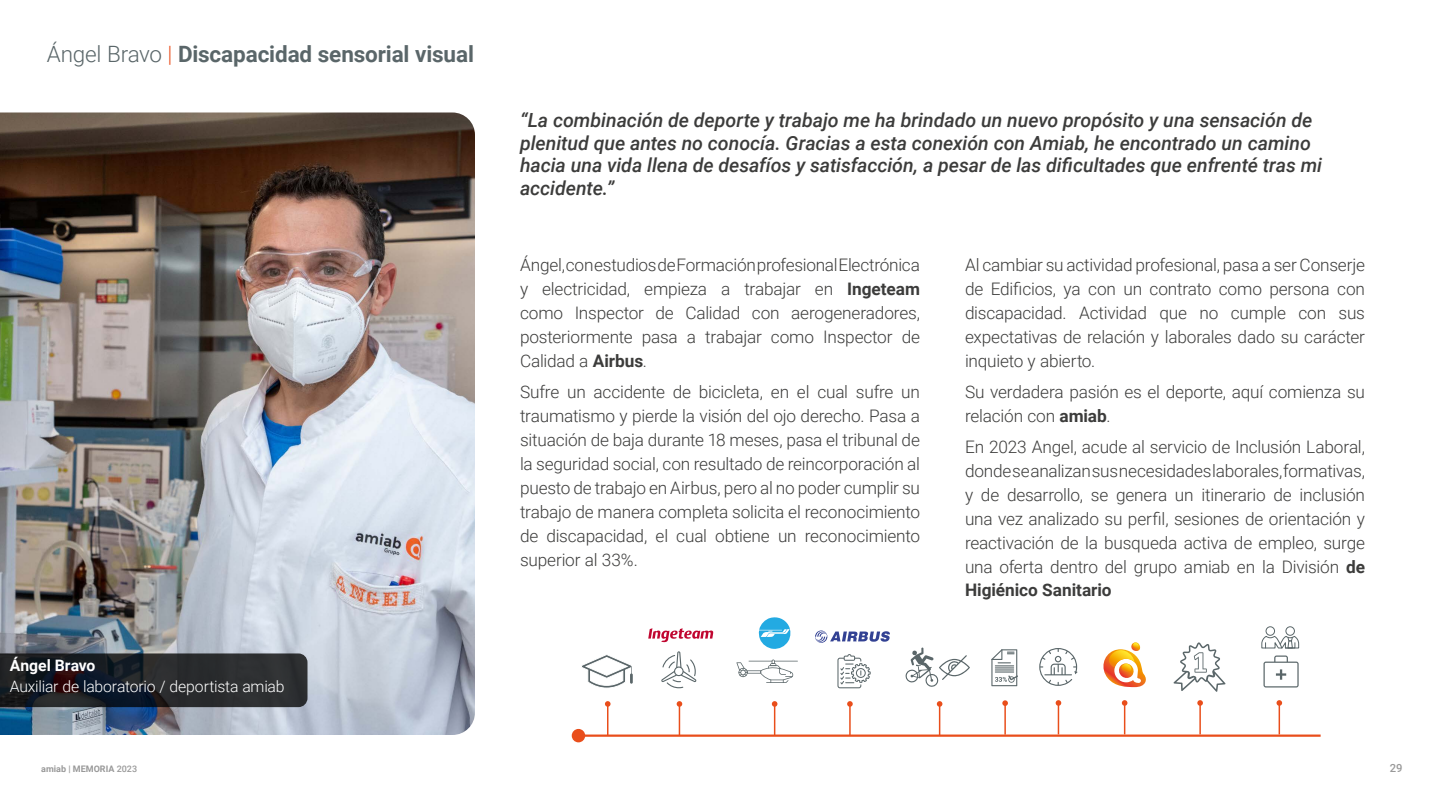
<style>
.page{position:relative;width:1440px;height:810px;background:#fff}
.page>*{position:absolute;margin:0;border:0;box-sizing:border-box;transform-origin:0 0}
.t1{font:700 22.5px "Roboto";letter-spacing:-.005em;color:#5a6669}
.t2{font:italic 500 19.5px/22.5px "Roboto";letter-spacing:-.005em;color:#3c3c3b}
.t3{font:300 17.25px/24px "Roboto";letter-spacing:-.01em;color:#3c3c3b;text-align:justify}
.t4{font:300 15.75px "Roboto";letter-spacing:-.015em;color:#fff}
.t5{font:700 15.75px "Roboto";color:#fff}
.t6{font:500 11.25px "Roboto";color:#999}
.t7{font:700 9px "Roboto";color:#999}
.s1{font-weight:300}
.s2{font-weight:300;color:#ea5627}
.s3{font-weight:700}
.s4{font-weight:500}
</style>
<div class="page">
<img style="left:0;top:112px;width:475px;height:623px">
<svg style="left:0;top:653px;width:308px;height:54px;background:#22252a"></svg>
<hr style="left:578px;top:735px;width:743px;height:2px;background:#e94e1b">
<div style="left:572px;top:729px;width:13px;height:13px;background:#e94e1b;border-radius:50%"></div>
<svg style="left:736px;top:660px;width:62px;height:23px"></svg>
<hr style="left:774px;top:704px;width:1px;height:31px;background:#e94e1b">
<svg style="left:772px;top:701px;width:5px;height:6px"></svg>
<hr style="left:679px;top:704px;width:1px;height:31px;background:#e94e1b">
<svg style="left:677px;top:701px;width:5px;height:6px"></svg>
<hr style="left:607px;top:704px;width:1px;height:31px;background:#e94e1b">
<svg style="left:605px;top:701px;width:6px;height:6px"></svg>
<hr style="left:1058px;top:703px;width:1px;height:31px;background:#e94e1b">
<svg style="left:1056px;top:700px;width:5px;height:6px"></svg>
<hr style="left:1124px;top:703px;width:1px;height:31px;background:#e94e1b">
<svg style="left:1122px;top:700px;width:5px;height:6px"></svg>
<hr style="left:1199px;top:703px;width:2px;height:31px;background:#e94e1b">
<svg style="left:1197px;top:700px;width:6px;height:6px"></svg>
<hr style="left:1279px;top:703px;width:1px;height:31px;background:#e94e1b">
<svg style="left:1277px;top:700px;width:5px;height:6px"></svg>
<hr style="left:849px;top:704px;width:2px;height:31px;background:#e94e1b">
<svg style="left:847px;top:701px;width:6px;height:6px"></svg>
<hr style="left:939px;top:704px;width:1px;height:31px;background:#e94e1b">
<svg style="left:937px;top:701px;width:5px;height:6px"></svg>
<hr style="left:1004px;top:703px;width:2px;height:32px;background:#e94e1b">
<svg style="left:1002px;top:700px;width:6px;height:6px"></svg>
<div style="left:1285px;top:626px;width:10px;height:10px;border:1px solid #5a6669;border-radius:50%"></div>
<div style="left:1266px;top:626px;width:9px;height:10px;border:1px solid #5a6669;border-radius:50%"></div>
<svg style="left:1261px;top:635px;width:39px;height:14px"></svg>
<svg style="left:582px;top:655px;width:51px;height:33px"></svg>
<svg style="left:661px;top:651px;width:36px;height:37px"></svg>
<svg style="left:1039px;top:648px;width:39px;height:38px"></svg>
<svg style="left:1174px;top:642px;width:52px;height:50px"></svg>
<svg style="left:759px;top:617px;width:32px;height:32px"></svg>
<svg style="left:648px;top:628px;width:65px;height:14px"></svg>
<svg style="left:837px;top:654px;width:34px;height:34px"></svg>
<svg style="left:815px;top:631px;width:75px;height:12px"></svg>
<svg style="left:991px;top:649px;width:27px;height:37px"></svg>
<svg style="left:905px;top:647px;width:65px;height:40px"></svg>
<svg style="left:1103px;top:642px;width:43px;height:45px"></svg>
<svg style="left:1264px;top:656px;width:35px;height:32px"></svg>
<h1 class="t1" style="left:47px;top:38px;width:429px"><span class="s1">Ángel Bravo</span> <span class="s2">|</span> Discapacidad sensorial visual</h1>
<p class="t5" style="left:10px;top:655px;width:87px">Ángel Bravo</p>
<p class="t4" style="left:10px;top:676px;width:276px">Auxiliar de laboratorio / deportista amiab</p>
<p class="t2" style="left:520px;top:108px;width:804px">“La combinación de deporte y trabajo me ha brindado un nuevo propósito y una sensación de plenitud que antes no conocía. Gracias a esta conexión con Amiab, he encontrado un camino hacia una vida llena de desafíos y satisfacción, a pesar de las dificultades que enfrenté tras mi accidente.”</p>
<p class="t3" style="left:520px;top:252px;width:402px">Ángel, con estudios de Formación profesional Electrónica y electricidad, empieza a trabajar en <span class="s3">Ingeteam </span>como Inspector de Calidad con aerogeneradores, posteriormente pasa a trabajar como Inspector de Calidad a <span class="s3">Airbus</span>.</p>
<p class="t3" style="left:520px;top:379px;width:402px">Sufre un accidente de bicicleta, en el cual sufre un traumatismo y pierde la visión del ojo derecho. Pasa a situación de baja durante 18 meses, pasa el tribunal de la seguridad social, con resultado de reincorporación al puesto de trabajo en Airbus, pero al no poder cumplir su trabajo de manera completa solicita el reconocimiento de discapacidad, el cual obtiene un reconocimiento superior al 33%.</p>
<p class="t3" style="left:965px;top:252px;width:402px">Al cambiar su actividad profesional, pasa a ser Conserje de Edificios, ya con un contrato como persona con discapacidad. Actividad que no cumple con sus expectativas de relación y laborales dado su carácter inquieto y abierto.</p>
<p class="t3" style="left:965px;top:379px;width:401px">Su verdadera pasión es el deporte, aquí comienza su relación con <span class="s3">amiab</span>.</p>
<p class="t3" style="left:965px;top:434px;width:402px">En 2023 Angel, acude al servicio de Inclusión Laboral, donde se analizan sus necesidades laborales, formativas, y de desarrollo, se genera un itinerario de inclusión una vez analizado su perfil, sesiones de orientación y reactivación de la busqueda activa de empleo, surge una oferta dentro del grupo amiab en la División <span class="s3">de Higiénico Sanitario</span></p>
<p class="t7" style="left:41px;top:763px;width:97px">amiab | MEMORIA <span class="s4">2023</span></p>
<p class="t6" style="left:1390px;top:760px;width:14px">29</p>
</div>
